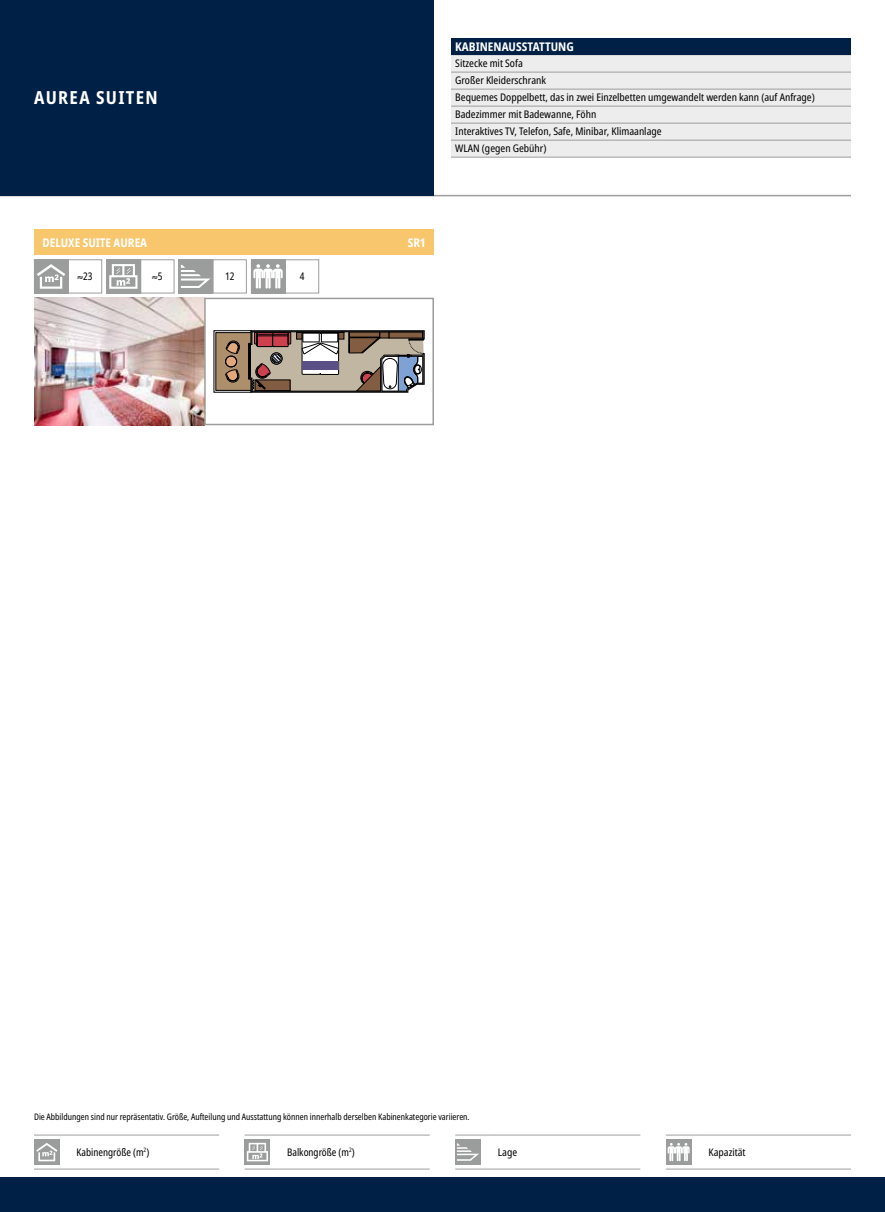
<style>
.page{position:relative;width:885px;height:1212px;background:#fff}
.page>*{position:absolute;margin:0;border:0;box-sizing:border-box;transform-origin:0 0}
.t1{font:700 condensed 18px "Noto Sans";letter-spacing:.075em;color:#fff}
.t2{font:700 condensed 12px "Noto Sans";color:#fff}
.t3{font:condensed 10.5px/17.1px "Noto Sans";color:#000}
.t4{font:condensed 10.5px "Noto Sans";color:#000;scale:.95 1}
.t5{font:condensed 9px "Noto Sans";color:#000;scale:.95 1}
</style>
<div class="page">
<img style="left:34px;top:298px;width:170px;height:127px">
<svg style="left:214px;top:331px;width:210px;height:61px;background:#99897e"></svg>
<div style="left:204px;top:298px;width:230px;height:127px;border:2px solid #9d9d9c"></div>
<div style="left:0;top:1178px;width:884px;height:34px;background:#002046"></div>
<hr style="left:0;top:195px;width:850px;height:1px;background:#9d9d9c">
<div style="left:251px;top:259px;width:34px;height:34px;background:#9b9d9d"></div>
<svg style="left:253px;top:264px;width:29px;height:25px"></svg>
<div style="left:285px;top:259px;width:34px;height:34px;border:1px solid #9d9d9c"></div>
<div style="left:34px;top:259px;width:34px;height:34px;background:#9b9d9d"></div>
<svg style="left:37px;top:264px;width:28px;height:25px"></svg>
<div style="left:68px;top:259px;width:34px;height:34px;border:1px solid #9d9d9c"></div>
<div style="left:106px;top:259px;width:34px;height:34px;background:#9b9d9d"></div>
<svg style="left:109px;top:264px;width:28px;height:25px"></svg>
<div style="left:140px;top:259px;width:34px;height:34px;border:1px solid #9d9d9c"></div>
<div style="left:179px;top:259px;width:34px;height:34px;background:#9b9d9d"></div>
<svg style="left:181px;top:265px;width:29px;height:23px"></svg>
<div style="left:213px;top:259px;width:34px;height:34px;border:1px solid #9d9d9c"></div>
<div style="left:0;top:0;width:434px;height:196px;background:#002046"></div>
<div style="left:34px;top:230px;width:400px;height:25px;background:#f8c76d"></div>
<div style="left:451px;top:38px;width:399px;height:17px;background:#002046"></div>
<svg style="left:451px;top:55px;width:399px;height:102px;background:#eaeaea"></svg>
<hr style="left:451px;top:72px;width:399px;height:1px;background:#9d9d9c">
<hr style="left:451px;top:89px;width:399px;height:1px;background:#9d9d9c">
<hr style="left:451px;top:106px;width:399px;height:1px;background:#9d9d9c">
<hr style="left:451px;top:123px;width:399px;height:1px;background:#9d9d9c">
<hr style="left:451px;top:140px;width:399px;height:1px;background:#9d9d9c">
<hr style="left:451px;top:157px;width:399px;height:1px;background:#9d9d9c">
<hr style="left:34px;top:1135px;width:34px;height:1px;background:#9d9d9c">
<hr style="left:68px;top:1135px;width:151px;height:1px;background:#9d9d9c">
<hr style="left:34px;top:1169px;width:34px;height:1px;background:#9d9d9c">
<hr style="left:68px;top:1169px;width:151px;height:1px;background:#9d9d9c">
<div style="left:34px;top:1139px;width:26px;height:26px;background:#9b9d9d"></div>
<svg style="left:36px;top:1143px;width:21px;height:18px"></svg>
<hr style="left:244px;top:1135px;width:35px;height:1px;background:#9d9d9c">
<hr style="left:279px;top:1135px;width:150px;height:1px;background:#9d9d9c">
<hr style="left:244px;top:1169px;width:35px;height:1px;background:#9d9d9c">
<hr style="left:279px;top:1169px;width:150px;height:1px;background:#9d9d9c">
<svg style="left:244px;top:1139px;width:26px;height:26px"></svg>
<svg style="left:247px;top:1143px;width:21px;height:18px"></svg>
<hr style="left:455px;top:1135px;width:34px;height:1px;background:#9d9d9c">
<hr style="left:489px;top:1135px;width:151px;height:1px;background:#9d9d9c">
<hr style="left:455px;top:1169px;width:34px;height:1px;background:#9d9d9c">
<hr style="left:489px;top:1169px;width:151px;height:1px;background:#9d9d9c">
<div style="left:455px;top:1139px;width:25px;height:26px;background:#9b9d9d"></div>
<svg style="left:457px;top:1143px;width:22px;height:18px"></svg>
<hr style="left:665px;top:1135px;width:34px;height:1px;background:#9d9d9c">
<hr style="left:699px;top:1135px;width:151px;height:1px;background:#9d9d9c">
<hr style="left:665px;top:1169px;width:34px;height:1px;background:#9d9d9c">
<hr style="left:699px;top:1169px;width:151px;height:1px;background:#9d9d9c">
<div style="left:665px;top:1139px;width:26px;height:26px;background:#9b9d9d"></div>
<svg style="left:667px;top:1143px;width:22px;height:18px"></svg>
<h1 class="t1" style="left:34px;top:85px;width:125px">AUREA SUITEN</h1>
<p class="t2" style="left:455px;top:38px;width:120px">KABINENAUSSTATTUNG</p>
<p class="t3" style="left:455px;top:55px;width:361px">Sitzecke mit Sofa<br>Großer Kleiderschrank<br>Bequemes Doppelbett, das in zwei Einzelbetten umgewandelt werden kann (auf Anfrage)<br>Badezimmer mit Badewanne, Föhn<br>Interaktives TV, Telefon, Safe, Minibar, Klimaanlage<br>WLAN (gegen Gebühr)</p>
<p class="t2" style="left:43px;top:234px;width:106px">DELUXE SUITE AUREA</p>
<p class="t2" style="left:408px;top:234px;width:19px">SR1</p>
<p class="t4" style="left:78px;top:269px;width:17px">≈23</p>
<p class="t4" style="left:152px;top:269px;width:12px">≈5</p>
<p class="t4" style="left:225px;top:269px;width:11px">12</p>
<p class="t4" style="left:300px;top:269px;width:6px">4</p>
<p class="t5" style="left:34px;top:1110px;width:460px">Die Abbildungen sind nur repräsentativ. Größe, Aufteilung und Ausstattung können innerhalb derselben Kabinenkategorie variieren.</p>
<p class="t4" style="left:77px;top:1145px;width:78px">Kabinengröße (m<sup>2</sup>)</p>
<p class="t4" style="left:287px;top:1145px;width:73px">Balkongröße (m<sup>2</sup>)</p>
<p class="t3" style="left:497px;top:1144px;width:21px">Lage</p>
<p class="t3" style="left:708px;top:1144px;width:39px">Kapazität</p>
</div>
